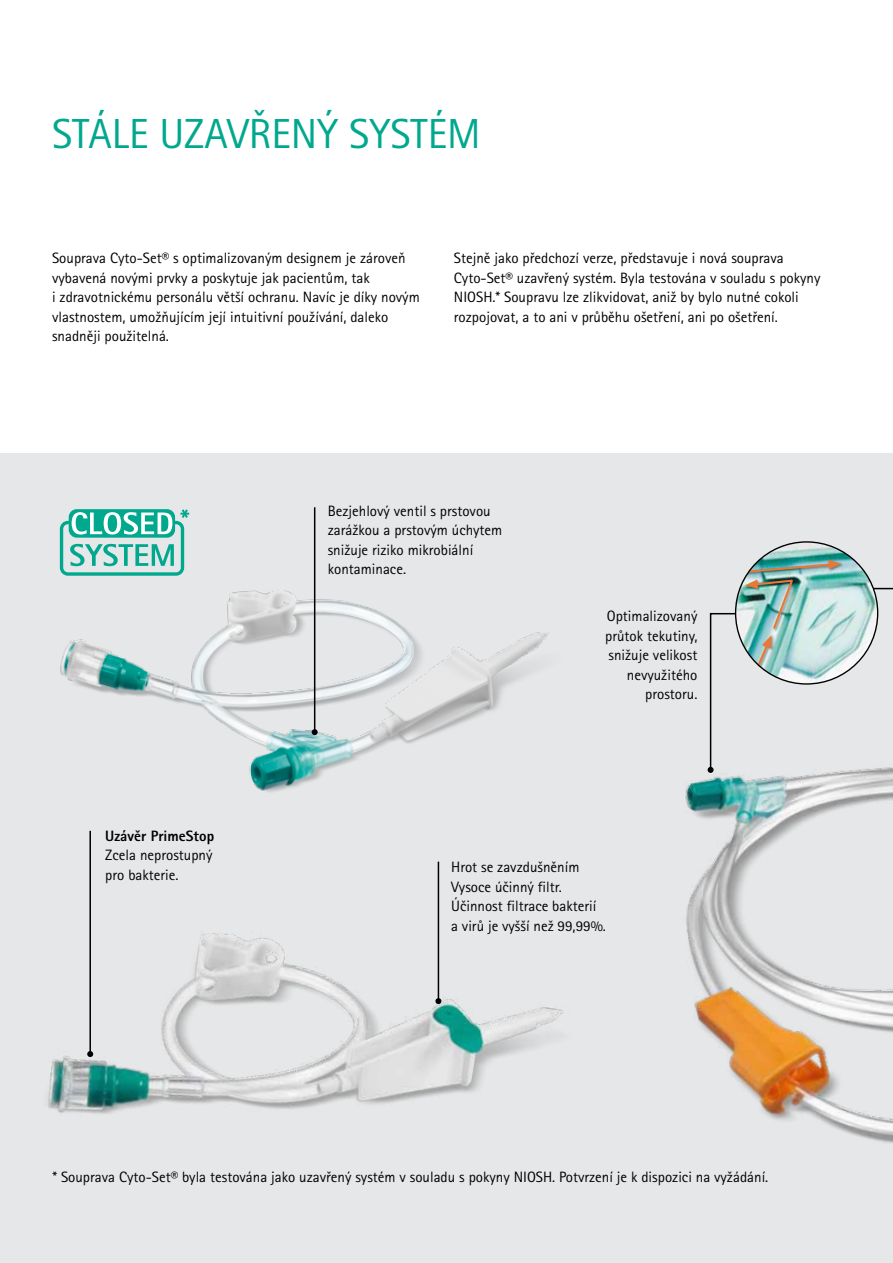
<style>
.page{position:relative;width:893px;height:1263px;background:#fff}
.page>*{position:absolute;margin:0;border:0;box-sizing:border-box;transform-origin:0 0}
.t1{font:42px "Rotis Sans Serif Pro";color:#00a88e}
.t2{font:15px/19.5px "Rotis Sans Serif Pro";color:#000}
.t3{font:800 15px "Rotis Sans Serif Pro";color:#000}
</style>
<div class="page">
<div style="left:0;top:454px;width:893px;height:809px;background:#e6e7e8"></div>
<img style="left:60px;top:578px;width:489px;height:214px">
<hr style="left:314px;top:507px;width:1px;height:225px;background:#000">
<svg style="left:312px;top:729px;width:6px;height:6px"></svg>
<img style="left:48px;top:922px;width:515px;height:192px">
<hr style="left:89px;top:831px;width:2px;height:223px;background:#000">
<svg style="left:87px;top:1051px;width:6px;height:6px"></svg>
<hr style="left:438px;top:862px;width:1px;height:139px;background:#000">
<svg style="left:435px;top:998px;width:6px;height:6px"></svg>
<img style="left:685px;top:541px;width:208px;height:602px">
<img style="left:736px;top:542px;width:142px;height:142px;border-radius:71px">
<div style="left:744px;top:559px;width:100px;height:17px;background:#000;opacity:.4"></div>
<img style="left:708px;top:560px;width:133px;height:213px">
<svg style="left:180px;top:509px;width:9px;height:9px"></svg>
<svg style="left:70px;top:544px;width:104px;height:22px"></svg>
<div style="left:69px;top:509px;width:106px;height:29px;background:#00a88e;border-radius:8px"></div>
<div style="left:60px;top:521px;width:124px;height:55px;border:3px solid #00a88e;border-radius:6px"></div>
<svg style="left:72px;top:512px;width:100px;height:22px"></svg>
<h1 class="t1" style="left:52px;top:109px;width:430px">Stále uzavřený systém</h1>
<p class="t2" style="left:52px;top:249px;width:369px">Souprava Cyto-Set® s optimalizovaným designem je zároveň vybavená novými prvky a poskytuje jak pacientům, tak<br>i zdravotnickému personálu větší ochranu. Navíc je díky novým vlastnostem, umožňujícím její intuitivní používání, daleko snadněji použitelná.</p>
<p class="t2" style="left:454px;top:249px;width:368px">Stejně jako předchozí verze, představuje i nová souprava Cyto-Set® uzavřený systém. Byla testována v souladu s pokyny NIOSH.* Soupravu lze zlikvidovat, aniž by bylo nutné cokoli rozpojovat, a to ani v průběhu ošetření, ani po ošetření.</p>
<p class="t2" style="left:328px;top:501px;width:176px">Bezjehlový ventil s prstovou zarážkou a prstovým úchytem snižuje riziko mikrobiální kontaminace.</p>
<p class="t2" style="left:605px;top:606px;width:94px;text-align:right">Optimalizovaný průtok tekutiny, snižuje velikost nevyužitého prostoru.</p>
<p class="t3" style="left:105px;top:826px;width:110px">Uzávěr PrimeStop</p>
<p class="t2" style="left:105px;top:845px;width:109px">Zcela neprostupný pro bakterie.</p>
<p class="t2" style="left:451px;top:857px;width:156px">H rot se zavzdušněním<br>Vysoce účinný filtr.<br>Účinnost filtrace bakterií a virů je vyšší než 99,99%.</p>
<p class="t2" style="left:52px;top:1167px;width:717px">* Souprava Cyto-Set® byla testována jako uzavřený systém v souladu s pokyny NIOSH . Potvrzení je k dispozici na vyžádání.</p>
</div>
